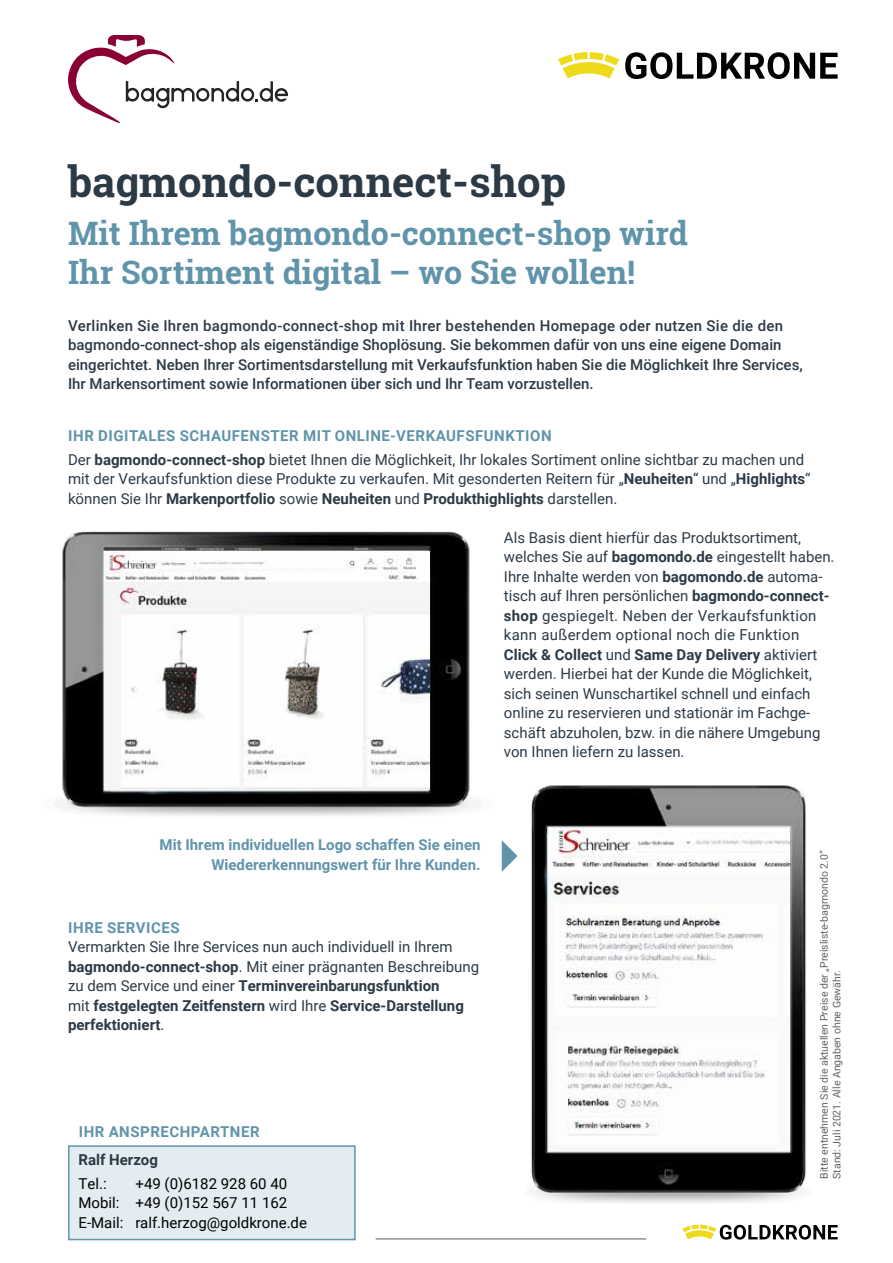
<style>
.page{position:relative;width:893px;height:1263px;background:#fff}
.page>*{position:absolute;margin:0;border:0;box-sizing:border-box;transform-origin:0 0}
.t1{font:700 42px "Roboto Slab";color:#2c3a46}
.t2{font:700 32.25px/39px "Roboto Slab";color:#6094aa}
.t3{font:15px/19.5px "Roboto";color:#2c3a46}
.t4{font:500 15px/19.5px "Roboto";color:#2c3a46}
.t5{font:15px/19.5px "Roboto";color:#000}
.t6{font:700 15px/19.5px "Roboto";color:#6094aa;text-align:right}
.t7{font:700 15px "Roboto";letter-spacing:.035em;color:#6094aa}
.t8{font:700 15px "Roboto";color:#2c3a46}
.t9{font:10.5px/12.6px "Roboto";color:#636363}
.s1{font-weight:700;color:#6094aa}
.s2{font-weight:700}
</style>
<div class="page">
<svg style="left:558px;top:52px;width:61px;height:26px"></svg>
<svg style="left:625px;top:52px;width:213px;height:27px"></svg>
<svg style="left:68px;top:35px;width:220px;height:88px"></svg>
<hr style="left:376px;top:1238px;width:270px;height:1px;background:#939393">
<svg style="left:685px;top:1232px;width:153px;height:7px"></svg>
<div style="left:69px;top:1146px;width:286px;height:93px;background:#e3ecf0"></div>
<div style="left:68px;top:1145px;width:288px;height:95px;border:2px solid #6094aa"></div>
<img style="left:54px;top:531px;width:427px;height:285px">
<img style="left:104px;top:551px;width:325px;height:239px">
<img style="left:501px;top:785px;width:337px;height:447px">
<svg style="left:502px;top:840px;width:15px;height:32px"></svg>
<h1 class="t1" style="left:68px;top:153px;width:500px">bagmondo-connect-shop</h1>
<h2 class="t2" style="left:68px;top:214px;width:621px">Mit Ihrem bagmondo-connect-shop wird<br>Ihr Sortiment digital – wo Sie wollen!</h2>
<p class="t4" style="left:68px;top:315px;width:736px">Verlinken Sie Ihren bagmondo-connect-shop mit Ihrer bestehenden Homepage oder nutzen Sie die den bagmondo-connect-shop als eigenständige Shoplösung. Sie bekommen dafür von uns eine eigene Domain eingerichtet. Neben Ihrer Sortimentsdarstellung mit Verkaufsfunktion haben Sie die Möglichkeit Ihre Services, Ihr Markensortiment sowie Informationen über sich und Ihr Team vorzustellen.</p>
<p class="t3" style="left:68px;top:423px;width:738px;line-height:23.7px"><span class="s1">IHR DIGITALES SCHAUFENSTER MIT ONLINE-VERKAUFSFUNKTION<br></span>Der <span class="s2">bagmondo-connect-shop</span> bietet Ihnen die Möglichkeit, Ihr lokales Sortiment online sichtbar zu machen und</p>
<p class="t3" style="left:68px;top:469px;width:744px">mit der Verkaufsfunktion diese Produkte zu verkaufen. Mit gesonderten Reitern für „<span class="s2">Neuheiten</span>“ und „<span class="s2">Highlights</span>“ können Sie Ihr <span class="s2">Markenportfolio</span> sowie <span class="s2">Neuheiten</span> und <span class="s2">Produkthighlights</span> darstellen.</p>
<p class="t3" style="left:504px;top:527px;width:332px">Als Basis dient hierfür das Produktsortiment, welches Sie auf <span class="s2">bagomondo.de</span> eingestellt haben.<br>Ihre Inhalte werden von <span class="s2">bagomondo.de</span> automa&shy;tisch auf Ihren persönlichen <span class="s2">bagmondo-connect&shy;shop</span> gespiegelt. Neben der Verkaufsfunktion kann außerdem optional noch die Funktion <span class="s2">Click &amp; Collect</span> und <span class="s2">Same Day Delivery</span> aktiviert werden. Hierbei hat der Kunde die Möglichkeit, sich seinen Wunschartikel schnell und einfach online zu reservieren und stationär im Fachge&shy;schäft abzuholen, bzw. in die nähere Umgebung von Ihnen liefern zu lassen.</p>
<p class="t6" style="left:160px;top:835px;width:322px">Mit Ihrem individuellen Logo schaffen Sie einen<br>Wiedererkennungswert für Ihre Kunden.</p>
<p class="t7" style="left:68px;top:917px;width:113px">IHRE SERVICES</p>
<p class="t3" style="left:68px;top:936px;width:413px">Vermarkten Sie Ihre Services nun auch individuell in Ihrem <span class="s2">bagmondo-connect-shop</span>. Mit einer prägnanten Beschreibung zu dem Service und einer <span class="s2">Terminvereinbarungsfunktion<br></span>mit <span class="s2">festgelegten Zeitfenstern</span> wird Ihre <span class="s2">Service-Darstellung perfektioniert</span>.</p>
<p class="t7" style="left:79px;top:1121px;width:182px">IHR ANSPRECHPARTNER</p>
<p class="t8" style="left:79px;top:1149px;width:81px">Ralf Herzog</p>
<p class="t5" style="left:79px;top:1173px;width:30px">Tel.:</p>
<p class="t5" style="left:79px;top:1173px;width:230px;text-indent:57px">+49 (0)6182 928 60 40<br>Mobil: +49 (0)152 567 11 162<br>E-Mail: ralf.herzog@goldkrone.de</p>
<p class="t9" style="left:817px;top:1179px;width:330px;rotate:-90deg">Bitte entnehmen Sie die aktuellen Preise der „Preisliste-bagmondo 2.0“<br>Stand: Juli 2021. Alle Angaben ohne Gewähr.</p>
</div>
